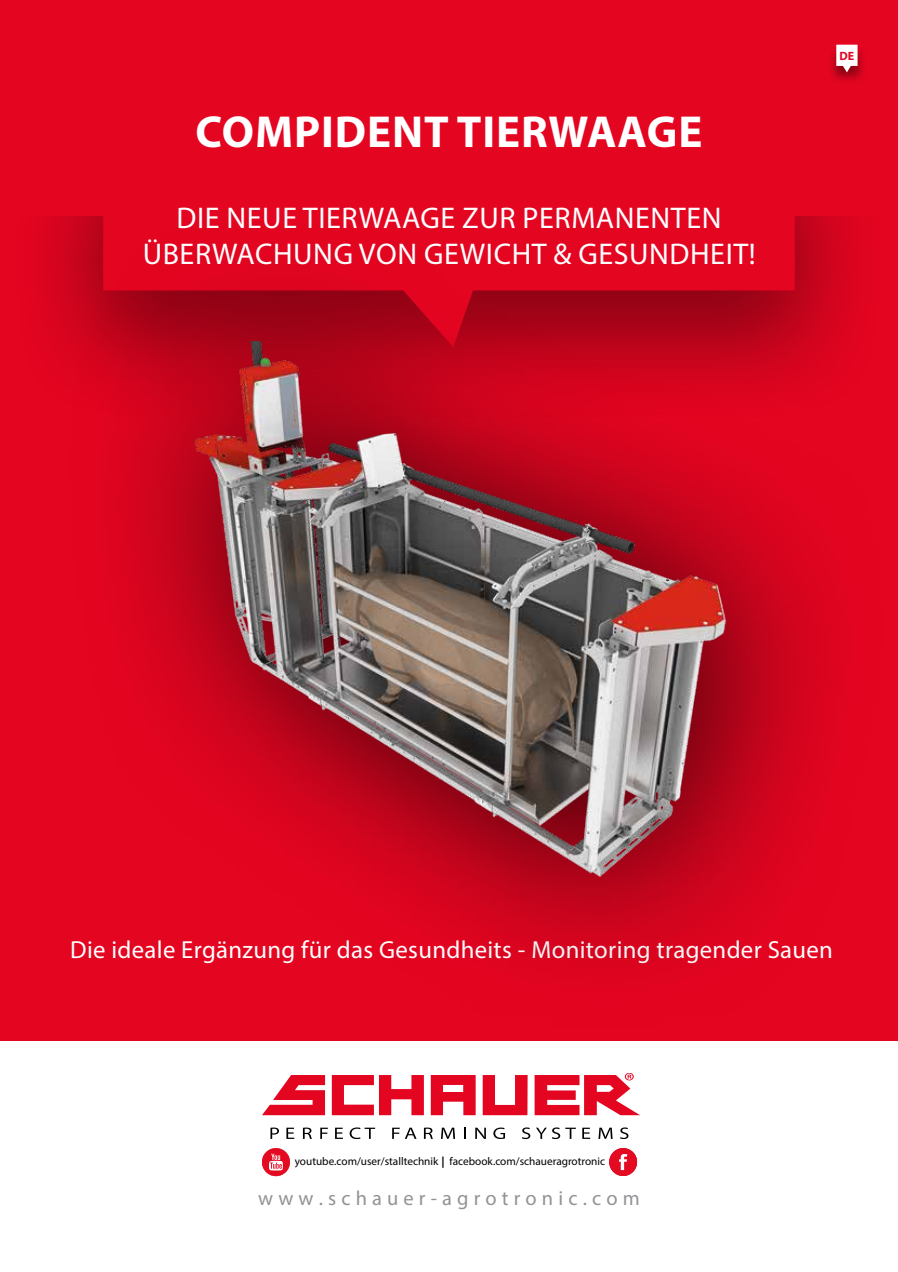
<style>
.page{position:relative;width:898px;height:1272px;background:#fff}
.page>*{position:absolute;margin:0;border:0;box-sizing:border-box;transform-origin:0 0}
.t1{font:700 45px "Myriad Pro";letter-spacing:.02em;color:#fff}
.t2{font:30px/36px "Myriad Pro";letter-spacing:.02em;color:#fff;text-align:center}
.t3{font:24.75px "Myriad Pro";letter-spacing:.015em;color:#fff}
.t4{font:20.4px "Myriad Pro";color:#919396}
.t5{font:700 12px "Myriad Pro";color:#e40521}
.t6{font:11.25px "Myriad Pro";color:#000}
.s1{font-weight:700}
</style>
<div class="page">
<div style="left:0;top:0;width:897px;height:1040px;background:#e40521"></div>
<div style="left:9px;top:95px;width:879px;height:332px;background:#000;opacity:.4"></div>
<div style="left:0;top:0;width:897px;height:216px;background:#e40521"></div>
<div style="left:826px;top:44px;width:40px;height:40px;background:#000;opacity:.4"></div>
<svg style="left:836px;top:45px;width:21px;height:27px"></svg>
<svg style="left:270px;top:1127px;width:9px;height:11px"></svg>
<svg style="left:286px;top:1127px;width:8px;height:11px"></svg>
<svg style="left:303px;top:1127px;width:9px;height:11px"></svg>
<svg style="left:320px;top:1127px;width:8px;height:11px"></svg>
<svg style="left:335px;top:1127px;width:8px;height:11px"></svg>
<svg style="left:349px;top:1127px;width:26px;height:11px"></svg>
<svg style="left:392px;top:1127px;width:24px;height:11px"></svg>
<svg style="left:424px;top:1127px;width:9px;height:11px"></svg>
<svg style="left:441px;top:1127px;width:14px;height:11px"></svg>
<svg style="left:475px;top:1127px;width:10px;height:11px"></svg>
<svg style="left:493px;top:1127px;width:12px;height:11px"></svg>
<svg style="left:522px;top:1127px;width:8px;height:11px"></svg>
<svg style="left:536px;top:1127px;width:39px;height:11px"></svg>
<svg style="left:582px;top:1127px;width:8px;height:11px"></svg>
<svg style="left:598px;top:1127px;width:14px;height:11px"></svg>
<svg style="left:620px;top:1127px;width:8px;height:11px"></svg>
<svg style="left:262px;top:1075px;width:63px;height:40px"></svg>
<svg style="left:332px;top:1075px;width:92px;height:40px"></svg>
<svg style="left:482px;top:1075px;width:45px;height:40px"></svg>
<svg style="left:430px;top:1075px;width:45px;height:40px"></svg>
<svg style="left:534px;top:1073px;width:106px;height:42px"></svg>
<svg style="left:262px;top:1148px;width:28px;height:27px"></svg>
<svg style="left:609px;top:1148px;width:27px;height:28px"></svg>
<div style="left:67px;top:218px;width:817px;height:812px;background:#000;opacity:.75"></div>
<img style="left:126px;top:342px;width:645px;height:546px">
<h1 class="t1" style="left:195px;top:103px;width:508px">COMPIDENT TIERWAAGE</h1>
<p class="t2" style="left:143px;top:199px;width:614px">DIE NEUE TIERWAAGE ZUR PERMANENTEN<br>ÜBERWACHUNG VON GEWICHT &amp; GESUNDHEIT!</p>
<p class="t5" style="left:839px;top:48px;width:16px">DE</p>
<p class="t3" style="left:70px;top:934px;width:764px">Die ideale Ergänzung für das Gesundheits - Monitoring tragender Sauen</p>
<p class="t6" style="left:295px;top:1153px;width:312px">youtube.com/user/stalltechnik <span class="s1">|</span> facebook.com/schaueragrotronic</p>
<p class="t4" style="left:258px;top:1185px;width:383px">w w w . s c h a u e r - a g r o t r o n i c . c o m</p>
</div>
